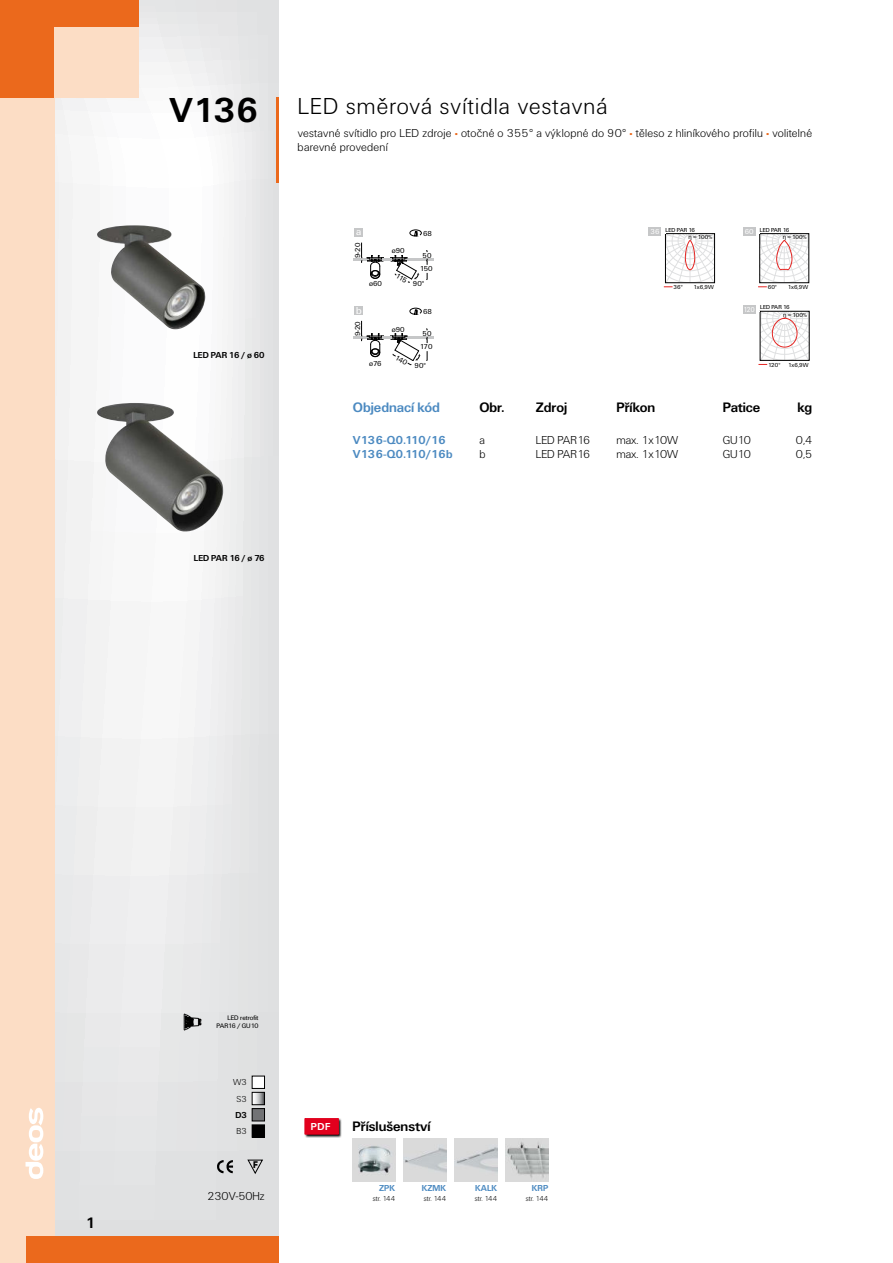
<style>
.page{position:relative;width:893px;height:1263px;background:#fff}
.page>*{position:absolute;margin:0;border:0;box-sizing:border-box;transform-origin:0 0}
.t1{font:700 36px "U001 DOT";color:#000}
.t2{font:24px "U001 DOT Ligh";letter-spacing:.05em;color:#000}
.t3{font:700 15.75px "U001 DOT";color:#000}
.t4{font:700 14.25px "U001 DOT";color:#000}
.t5{font:700 14.25px "U001 DOT";color:#4c8ac1}
.t6{font:12px/14.4px "U001 DOT Ligh";letter-spacing:.025em;color:#000}
.t7{font:12px/14.4px "U001 DOT Ligh";color:#000}
.t8{font:700 12px/14.4px "U001 DOT";letter-spacing:-.02em;color:#4c8ac1}
.t9{font:700 10.5px "U001 DOT";color:#fff}
.t10{font:10.5px "U001 DOT";color:#fff}
.t11{font:10.05px "Eurostile Black CE";color:#000;scale:.86 1}
.t12{font:700 9px "U001 DOT";color:#000}
.t13{font:700 9px "U001 DOT";color:#4c8ac1}
.t14{font:700 9px "U001 DOT";letter-spacing:-.025em;color:#000}
.t15{font:9px "U001 DOT Ligh";color:#000}
.t16{font:7.5px "U001 DOT";color:#000}
.t17{font:7.5px "U001 DOT Ligh";letter-spacing:-.005em;color:#000}
.t18{font:6.75px/8.2px "U001 DOT";color:#000;text-align:right}
.t19{font:6px "U001 DOT";color:#000}
.s1{font-family:"Verdana";font-size:9px;color:#eb691c}
.s2{font-size:7.5px;color:#fff}
.s3{font-family:"Arial"}
</style>
<div class="page">
<svg style="left:54px;top:0;width:225px;height:1236px;fill:#ededed"></svg>
<div style="left:0;top:0;width:138px;height:98px;background:#fcddc5"></div>
<hr style="left:276px;top:98px;width:3px;height:85px;background:#eb691c">
<svg style="left:217px;top:1160px;width:16px;height:13px"></svg>
<svg style="left:247px;top:1159px;width:16px;height:15px"></svg>
<svg style="left:184px;top:1014px;width:17px;height:16px"></svg>
<svg style="left:254px;top:1094px;width:9px;height:9px"></svg>
<div style="left:252px;top:1092px;width:13px;height:13px;border:1px solid #000"></div>
<div style="left:252px;top:1108px;width:12px;height:13px;background:#727375"></div>
<div style="left:252px;top:1108px;width:13px;height:13px;border:1px solid #000"></div>
<div style="left:252px;top:1125px;width:12px;height:12px;background:#000"></div>
<div style="left:252px;top:1125px;width:13px;height:12px;border:1px solid #000"></div>
<div style="left:252px;top:1076px;width:12px;height:12px;background:#fff"></div>
<div style="left:252px;top:1076px;width:13px;height:13px;border:1px solid #000"></div>
<div style="left:744px;top:305px;width:12px;height:8px;background:#c6c7c8"></div>
<svg style="left:758px;top:311px;width:51px;height:54px"></svg>
<div style="left:649px;top:227px;width:12px;height:9px;background:#c6c7c8"></div>
<svg style="left:664px;top:233px;width:51px;height:55px"></svg>
<div style="left:743px;top:227px;width:12px;height:9px;background:#c6c7c8"></div>
<svg style="left:758px;top:233px;width:51px;height:55px"></svg>
<div style="left:0;top:0;width:54px;height:1263px;background:#fcddc5"></div>
<div style="left:0;top:0;width:53px;height:98px;background:#eb691c"></div>
<div style="left:0;top:0;width:138px;height:27px;background:#eb691c"></div>
<div style="left:26px;top:1236px;width:253px;height:27px;background:#eb691c"></div>
<svg style="left:26px;top:1108px;width:17px;height:71px"></svg>
<img style="left:353px;top:1138px;width:42px;height:43px">
<img style="left:404px;top:1138px;width:42px;height:43px">
<img style="left:455px;top:1138px;width:42px;height:43px">
<img style="left:506px;top:1138px;width:42px;height:43px">
<hr style="left:406px;top:258px;width:27px;height:2px;background:#c6c7c8">
<svg style="left:410px;top:229px;width:12px;height:7px"></svg>
<svg style="left:426px;top:273px;width:2px;height:7px"></svg>
<svg style="left:426px;top:259px;width:2px;height:6px"></svg>
<div style="left:354px;top:228px;width:9px;height:9px;background:#c6c7c8"></div>
<hr style="left:406px;top:336px;width:27px;height:3px;background:#c6c7c8">
<hr style="left:353px;top:336px;width:15px;height:3px;background:#c6c7c8">
<svg style="left:410px;top:308px;width:12px;height:7px"></svg>
<div style="left:354px;top:307px;width:9px;height:8px;background:#c6c7c8"></div>
<img style="left:97px;top:225px;width:108px;height:104px">
<img style="left:97px;top:403px;width:127px;height:129px">
<svg style="left:305px;top:1118px;width:37px;height:20px"></svg>
<div style="left:305px;top:1118px;width:34px;height:16px;background:#e2001d;border:1px solid #e2001d"></div>
<svg style="left:353px;top:243px;width:66px;height:40px"></svg>
<svg style="left:361px;top:321px;width:67px;height:44px"></svg>
<h1 class="t1" style="left:169px;top:97px;width:90px">V136</h1>
<p class="t12" style="left:193px;top:351px;width:73px">LED PAR 16 / ø 60</p>
<h2 class="t2" style="left:298px;top:97px;width:311px">LED směrová svítidla vestavná</h2>
<p class="t6" style="left:298px;top:127px;width:516px">vestavné svítidlo pro LED zdroje <span class="s1">▪</span> otočné o 355° a výklopné do 90° <span class="s1">▪</span> těleso z hliníkového profilu <span class="s1">▪</span> volitelné barevné provedení</p>
<p class="t10" style="left:356px;top:226px;width:7px">a</p>
<p class="t16" style="left:423px;top:229px;width:10px">68</p>
<p class="t16" style="left:420px;top:264px;width:14px">150</p>
<p class="t16" style="left:353px;top:258px;width:17px;rotate:-90deg">9-20</p>
<p class="t16" style="left:423px;top:251px;width:10px">50</p>
<p class="t16" style="left:392px;top:246px;width:14px">ø90</p>
<p class="t16" style="left:369px;top:279px;width:14px">ø60</p>
<p class="t16" style="left:413px;top:279px;width:13px">90°</p>
<p class="t10" style="left:356px;top:304px;width:7px">b</p>
<p class="t16" style="left:423px;top:307px;width:10px">68</p>
<p class="t16" style="left:420px;top:342px;width:14px">170</p>
<p class="t16" style="left:353px;top:336px;width:17px;rotate:-90deg">9-20</p>
<p class="t16" style="left:423px;top:329px;width:10px">50</p>
<p class="t16" style="left:392px;top:325px;width:14px">ø90</p>
<p class="t16" style="left:369px;top:359px;width:14px">ø76</p>
<p class="t16" style="left:415px;top:361px;width:13px">90°</p>
<p class="t5" style="left:353px;top:403px;width:89px">Objednací kód</p>
<p class="t8" style="left:353px;top:434px;width:101px">V136-Q0.110/16<br>V136-Q0.110/16b</p>
<p class="t4" style="left:479px;top:403px;width:26px">Obr.</p>
<p class="t6" style="left:479px;top:434px;width:8px">a b</p>
<p class="t4" style="left:536px;top:403px;width:33px">Zdroj</p>
<p class="t7" style="left:536px;top:434px;width:56px">LED PAR16<br>LED PAR16</p>
<p class="t19" style="left:651px;top:228px;width:46px"><span class="s2">36</span> LED PAR 16</p>
<p class="t19" style="left:688px;top:235px;width:26px"><span class="s3">η</span> = 100%</p>
<p class="t19" style="left:745px;top:228px;width:46px"><span class="s2">60</span> LED PAR 16</p>
<p class="t19" style="left:783px;top:235px;width:26px"><span class="s3">η</span> = 100%</p>
<p class="t19" style="left:674px;top:285px;width:11px">36°</p>
<p class="t19" style="left:693px;top:285px;width:22px">1x6,9W</p>
<p class="t19" style="left:768px;top:285px;width:11px">60°</p>
<p class="t19" style="left:788px;top:285px;width:22px">1x6,9W</p>
<p class="t19" style="left:744px;top:305px;width:48px"><span class="s2">120</span> LED PAR 16</p>
<p class="t19" style="left:783px;top:312px;width:26px"><span class="s3">η</span> = 100%</p>
<p class="t4" style="left:616px;top:403px;width:40px">Příkon</p>
<p class="t7" style="left:616px;top:434px;width:63px">max. 1x10W max. 1x10W</p>
<p class="t19" style="left:768px;top:363px;width:14px">120°</p>
<p class="t19" style="left:788px;top:363px;width:22px">1x6,9W</p>
<p class="t4" style="left:723px;top:403px;width:39px">Patice</p>
<p class="t7" style="left:723px;top:434px;width:30px">GU10<br>GU10</p>
<p class="t4" style="left:797px;top:403px;width:16px">kg</p>
<p class="t6" style="left:796px;top:434px;width:18px">0,4<br>0,5</p>
<p class="t14" style="left:194px;top:555px;width:72px">LED PAR 16 / ø 76</p>
<h3 class="t3" style="left:86px;top:1217px;width:11px">1</h3>
<p class="t18" style="left:216px;top:1014px;width:43px">LED retrofit<br>PAR16 / GU10</p>
<p class="t15" style="left:233px;top:1079px;width:15px">W3</p>
<p class="t15" style="left:237px;top:1095px;width:12px">S3</p>
<p class="t12" style="left:235px;top:1112px;width:13px">D3</p>
<p class="t15" style="left:237px;top:1128px;width:12px">B3</p>
<p class="t11" style="left:253px;top:1158px;width:7px">F</p>
<p class="t7" style="left:207px;top:1190px;width:59px">230V-50Hz</p>
<p class="t9" style="left:311px;top:1122px;width:21px">PDF</p>
<p class="t4" style="left:353px;top:1121px;width:79px">Příslušenství</p>
<p class="t13" style="left:379px;top:1185px;width:18px">ZPK</p>
<p class="t17" style="left:373px;top:1196px;width:24px">str. 144</p>
<p class="t13" style="left:422px;top:1185px;width:26px">KZMK</p>
<p class="t17" style="left:424px;top:1196px;width:24px">str. 144</p>
<p class="t13" style="left:475px;top:1185px;width:24px">KALK</p>
<p class="t17" style="left:475px;top:1196px;width:24px">str. 144</p>
<p class="t13" style="left:532px;top:1185px;width:18px">KRP</p>
<p class="t17" style="left:526px;top:1196px;width:24px">str. 144</p>
</div>
